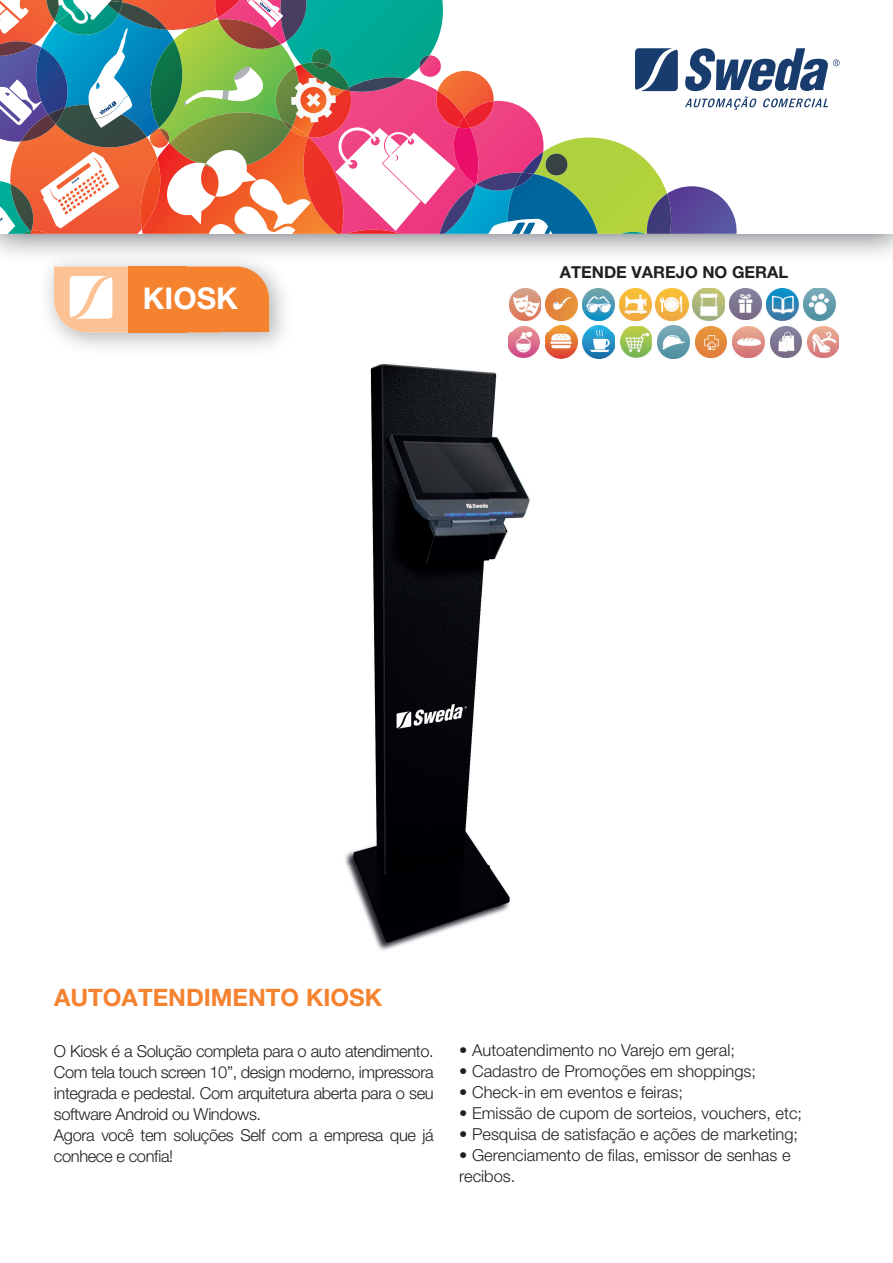
<style>
.page{position:relative;width:893px;height:1263px;background:#fff}
.page>*{position:absolute;margin:0;border:0;box-sizing:border-box;transform-origin:0 0}
.t1{font:700 30px "Helvetica Neue LT Pro";color:#fff}
.t2{font:700 24px "Helvetica Neue LT Pro";color:#f5822f}
.t3{font:300 16.5px/21px "Helvetica Neue LT Pro";letter-spacing:-.025em;color:#231f20}
.t4{font:300 16.5px/21px "Helvetica Neue LT Pro";color:#231f20}
.t5{font:700 16.5px "Helvetica Neue LT Pro";color:#231f20}
</style>
<div class="page">
<img style="left:47px;top:263px;width:238px;height:85px">
<svg style="left:54px;top:266px;width:215px;height:66px;background:#f6a162"></svg>
<img style="left:585px;top:326px;width:27px;height:6px">
<img style="left:807px;top:326px;width:32px;height:32px">
<img style="left:657px;top:326px;width:33px;height:32px">
<img style="left:509px;top:288px;width:32px;height:32px">
<img style="left:695px;top:326px;width:32px;height:32px">
<img style="left:548px;top:326px;width:27px;height:6px">
<img style="left:766px;top:288px;width:32px;height:32px">
<img style="left:770px;top:326px;width:31px;height:32px">
<img style="left:623px;top:326px;width:29px;height:26px">
<img style="left:582px;top:288px;width:33px;height:32px">
<img style="left:733px;top:326px;width:31px;height:32px">
<img style="left:512px;top:326px;width:24px;height:6px">
<img style="left:803px;top:288px;width:32px;height:32px">
<img style="left:730px;top:289px;width:31px;height:31px">
<img style="left:693px;top:288px;width:32px;height:32px">
<img style="left:656px;top:288px;width:32px;height:32px">
<img style="left:619px;top:288px;width:32px;height:32px">
<img style="left:546px;top:288px;width:32px;height:32px">
<svg style="left:0;top:0;width:840px;height:234px"></svg>
<img style="left:345px;top:336px;width:260px;height:614px">
<img style="left:223px;top:332px;width:62px;height:16px">
<img style="left:582px;top:332px;width:33px;height:26px">
<img style="left:545px;top:332px;width:32px;height:26px">
<img style="left:620px;top:332px;width:29px;height:26px">
<img style="left:508px;top:332px;width:31px;height:26px">
<h1 class="t1" style="left:143px;top:279px;width:96px">KIOSK</h1>
<p class="t5" style="left:560px;top:262px;width:230px">ATENDE VAREJO NO GERAL</p>
<h2 class="t2" style="left:54px;top:983px;width:329px">AUTOATENDIMENTO KIOSK</h2>
<p class="t3" style="left:54px;top:1040px;width:381px">O Kiosk é a Solução completa para o auto atendimento.<br>Com tela touch screen 10”, design moderno, impressora integrada e pedestal. Com arquitetura aberta para o seu software Android ou Windows.<br>Agora você tem soluções Self com a empresa que já conhece e confia!</p>
<p class="t4" style="left:459px;top:1039px;width:277px">• Autoatendimento no Varejo em geral;</p>
<p class="t4" style="left:459px;top:1060px;width:298px">• Cadastro de Promoções em shoppings;</p>
<p class="t4" style="left:459px;top:1081px;width:225px">• Check-in em eventos e feiras;</p>
<p class="t4" style="left:459px;top:1102px;width:344px">• Emissão de cupom de sorteios, vouchers, etc;</p>
<p class="t4" style="left:459px;top:1123px;width:340px">• Pesquisa de satisfação e ações de marketing;</p>
<p class="t4" style="left:459px;top:1144px;width:333px">• Gerenciamento de filas, emissor de senhas e recibos.</p>
</div>
